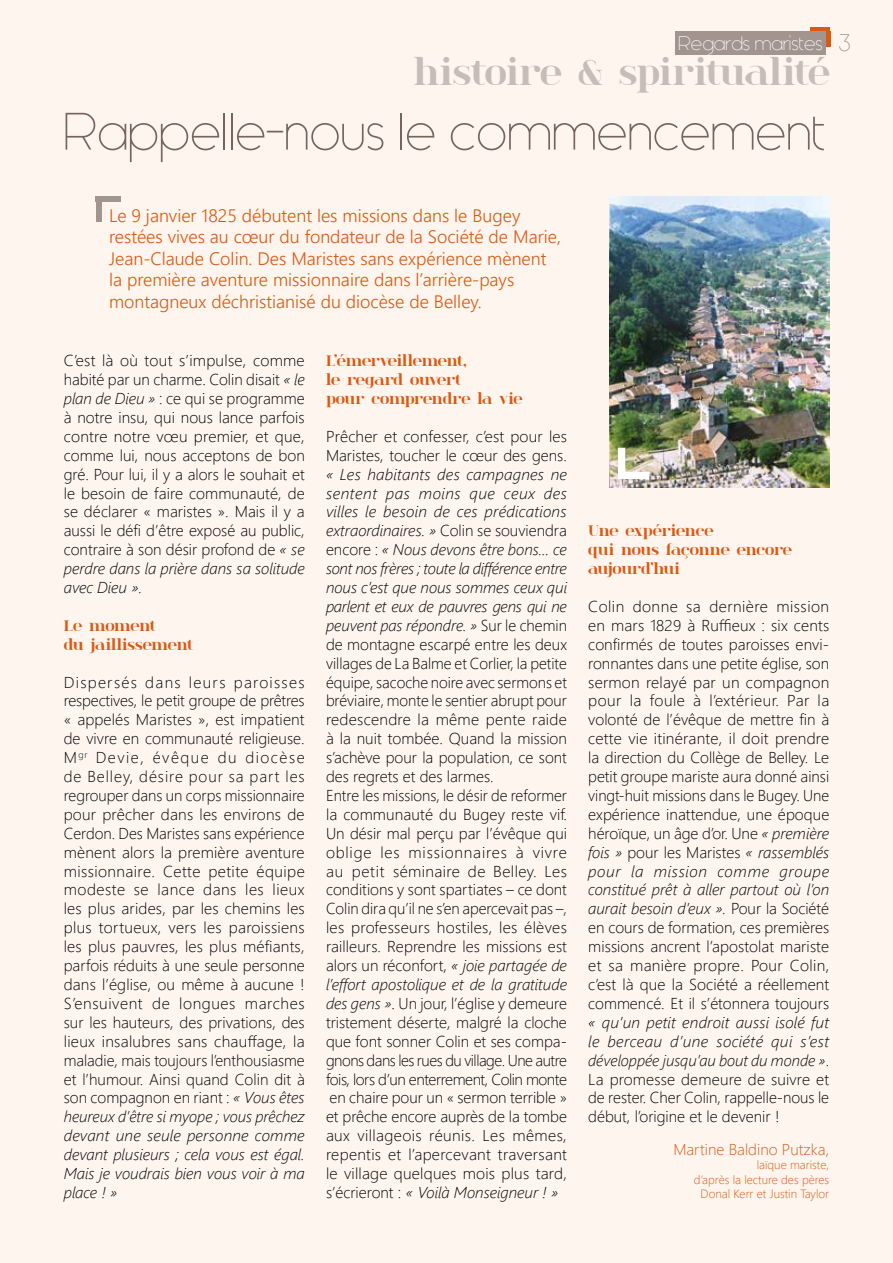
<style>
.page{position:relative;width:893px;height:1263px;background:#fdf5ee}
.page>*{position:absolute;margin:0;border:0;box-sizing:border-box;transform-origin:0 0}
.t1{font:52.5px "Generica";color:#75655d}
.t2{font:700 37.5px "spinwerad";letter-spacing:-.01em;color:#c6bdb8}
.t3{font:19.5px "Generica";color:#fff}
.t4{font:18px/21.6px "Webly Sleek UI Semilight";color:#da5914}
.t5{font:15.75px/18.9px "Webly Sleek UI Light";color:#000;text-align:justify}
.t6{font:italic 15.75px/18.9px "Webly Sleek UI Light";color:#000;text-align:justify}
.t7{font:700 15.75px/18.9px "spinwerad";letter-spacing:-.02em;color:#da5914}
.t8{font:15.75px "Webly Sleek UI Light";color:#da5914}
.t9{font:12px/14.4px "Webly Sleek UI Light";color:#da5914;text-align:right}
.s1{font-size:24px;color:#a2948e}
.s2{font-style:italic}
.s3{font-style:normal}
</style>
<div class="page">
<hr style="left:811px;top:27px;width:19px;height:4px;background:#da5914">
<div style="left:675px;top:31px;width:151px;height:24px;background:#a2948e"></div>
<hr style="left:826px;top:31px;width:4px;height:15px;background:#da5914">
<div style="left:96px;top:196px;width:25px;height:6px;background:#a2948e"></div>
<div style="left:96px;top:196px;width:6px;height:26px;background:#a2948e"></div>
<img style="left:609px;top:196px;width:220px;height:292px">
<svg style="left:618px;top:448px;width:31px;height:31px"></svg>
<p class="t3" style="left:678px;top:31px;width:174px">Regards maristes <span class="s1">3</span></p>
<h2 class="t2" style="left:414px;top:46px;width:418px">histoire &amp; spiritualité</h2>
<h1 class="t1" style="left:64px;top:99px;width:763px">Rappelle-nous le commencement</h1>
<p class="t4" style="left:109px;top:204px;width:454px">Le 9 janvier 1825 débutent les missions dans le Bugey restées vives au cœur du fondateur de la Société de Marie, Jean-Claude Colin. Des Maristes sans expérience mènent la première aventure missionnaire dans l’arrière-pays montagneux déchristianisé du diocèse de Belley.</p>
<p class="t5" style="left:64px;top:350px;width:243px">C’est là où tout s’impulse, comme habité par un charme. Colin disait <span class="s2">« le plan de Dieu »</span> : ce qui se programme à notre insu, qui nous lance parfois contre notre vœu premier, et que, comme lui, nous acceptons de bon gré. Pour lui, il y a alors le souhait et le besoin de faire communauté, de se déclarer « maristes ». Mais il y a aussi le défi d’être exposé au public, contraire à son désir profond de <span class="s2">« se perdre dans la prière dans sa solitude avec Dieu ».</span></p>
<p class="t7" style="left:64px;top:615px;width:131px">Le moment<br>du jaillissement</p>
<p class="t5" style="left:64px;top:672px;width:243px">Dispersés dans leurs paroisses respectives, le petit groupe de prêtres « appelés Maristes », est impatient de vivre en communauté religieuse.<br>M<sup>gr</sup> Devie, évêque du diocèse de Belley, désire pour sa part les regrouper dans un corps missionnaire pour prêcher dans les environs de Cerdon. Des Maristes sans expérience mènent alors la première aventure missionnaire. Cette petite équipe modeste se lance dans les lieux les plus arides, par les chemins les plus tortueux, vers les paroissiens les plus pauvres, les plus méfiants, parfois réduits à une seule personne dans l’église, ou même à aucune !<br>S’ensuivent de longues marches sur les hauteurs, des privations, des lieux insalubres sans chauffage, la maladie, mais toujours l’enthousiasme et l’humour. Ainsi quand Colin dit à son compagnon en riant : <span class="s2">« Vous êtes heureux d’être si myope ; vous prêchez devant une seule personne comme devant plusieurs ; cela vous est égal.<br>Mais je voudrais bien vous voir à ma place ! »</span></p>
<p class="t7" style="left:326px;top:351px;width:198px">L’émerveillement,<br>le regard ouvert<br>pour comprendre la vie</p>
<p class="t5" style="left:326px;top:426px;width:242px">Prêcher et confesser, c’est pour les<br>Maristes, toucher le cœur des gens.</p>
<p class="t5" style="left:326px;top:464px;width:243px;text-align:left"><span class="s2">« Les habitants des campagnes ne sentent pas moins que ceux des villes le besoin de ces prédications extraordinaires. »</span> Colin se souviendra encore : <span class="s2">« Nous devons être bons… ce sont nos frères ; toute la différence entre nous c’est que nous sommes ceux qui parlent et eux de pauvres gens qui ne peuvent pas répondre. »</span> Sur le chemin de montagne escarpé entre les deux villages de La Balme et Corlier, la petite équipe, sacoche noire avec sermons et bréviaire, monte le sentier abrupt pour redescendre la même pente raide à la nuit tombée. Quand la mission s’achève pour la population, ce sont des regrets et des larmes.<br>Entre les missions, le désir de reformer la communauté du Bugey reste vif.<br>Un désir mal perçu par l’évêque qui oblige les missionnaires à vivre au petit séminaire de Belley. Les conditions y sont spartiates – ce dont Colin dira qu’il ne s’en apercevait pas –, les professeurs hostiles, les élèves railleurs. Reprendre les missions est alors un réconfort, <span class="s2">« joie partagée de l’effort apostolique et de la gratitude des gens »</span>. Un jour, l’église y demeure tristement déserte, malgré la cloche que font sonner Colin et ses compa&shy;gnons dans les rues du village. Une autre fois, lors d’un enterrement, Colin monte en chaire pour un « sermon terrible » et prêche encore auprès de la tombe aux villageois réunis. Les mêmes, repentis et l’apercevant traversant le village quelques mois plus tard, s’écrieront : <span class="s2">« Voilà Monseigneur ! »</span></p>
<p class="t7" style="left:588px;top:521px;width:205px">Une expérience<br>qui nous façonne encore aujourd’hui</p>
<p class="t5" style="left:588px;top:596px;width:243px">Colin donne sa dernière mission en mars 1829 à Ruffieux : six cents confirmés de toutes paroisses envi&shy;ronnantes dans une petite église, son sermon relayé par un compagnon pour la foule à l’extérieur. Par la volonté de l’évêque de mettre fin à cette vie itinérante, il doit prendre la direction du Collège de Belley. Le petit groupe mariste aura donné ainsi vingt-huit missions dans le Bugey. Une expérience inattendue, une époque héroïque, un âge d’or. Une <span class="s2">« première fois »</span> pour les Maristes <span class="s2">« rassemblés pour la mission comme groupe constitué prêt à aller partout où l’on aurait besoin d’eux ».</span> Pour la Société en cours de formation, ces premières missions ancrent l’apostolat mariste et sa manière propre. Pour Colin, c’est là que la Société a réellement commencé. Et il s’étonnera toujours</p>
<p class="t6" style="left:588px;top:1012px;width:243px">« qu’un petit endroit aussi isolé fut le berceau d’une société qui s’est développée jusqu’au bout du monde »<span class="s3">.<br>La promesse demeure de suivre et de rester. Cher Colin, rappelle-nous le début, l’origine et le devenir !</span></p>
<p class="t8" style="left:673px;top:1137px;width:157px">Martine Baldino Putzka,</p>
<p class="t9" style="left:694px;top:1157px;width:137px">laïque mariste,<br>d’après la lecture des pères<br>Donal Kerr et Justin Taylor</p>
</div>
